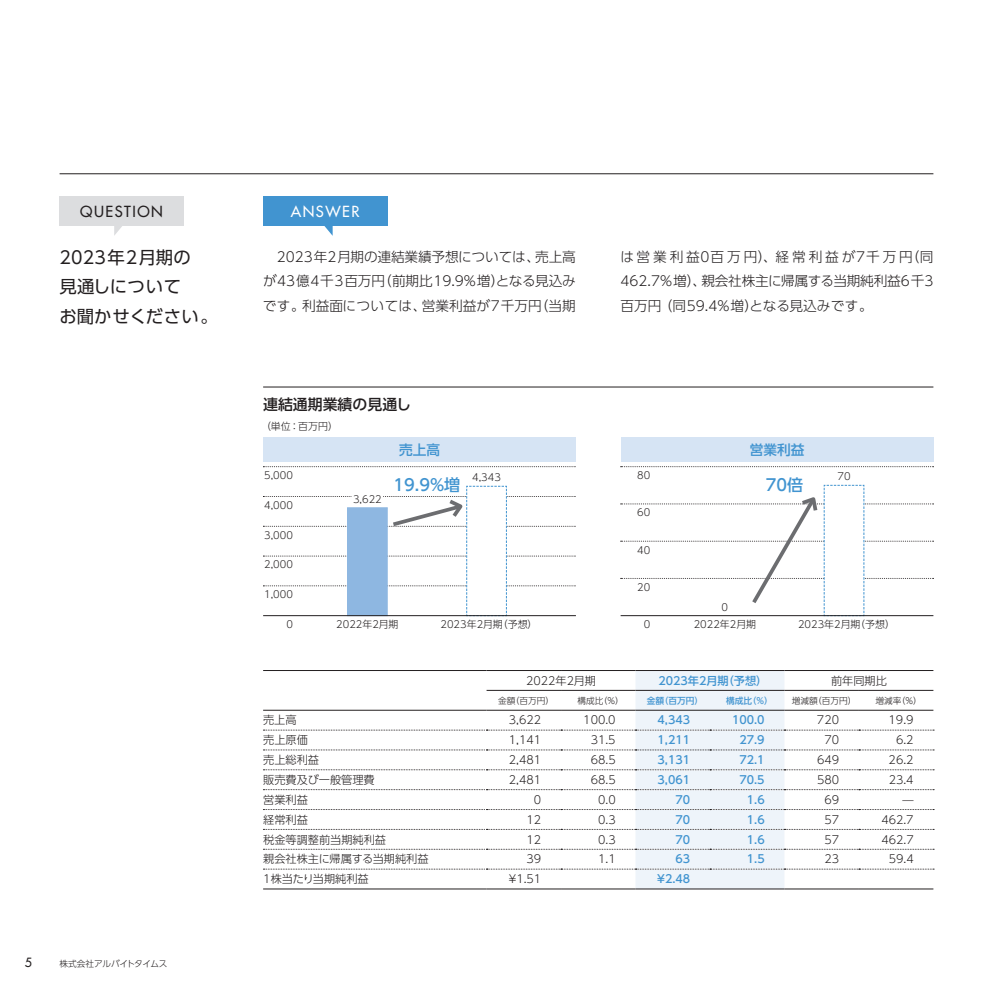
<style>
.page{position:relative;width:993px;height:993px;background:#fff}
.page>*{position:absolute;margin:0;border:0;box-sizing:border-box;transform-origin:0 0}
.t1{font:17.32px/29.8px "UD Shin Go Pr 6 N";letter-spacing:.01em;color:#231f20}
.t2{font:500 16.1px "UD Shin Go Pr 6 N";color:#4194d0}
.t3{font:500 14.88px "UD Shin Go Pr 6 N";color:#231f20}
.t4{font:14.88px "Futura";letter-spacing:.1em;color:#231f20}
.t5{font:14.88px "Futura";letter-spacing:.1em;color:#fff}
.t6{font:300 13.65px/24.8px "UD Shin Go Pr 6 N";color:#231f20;text-align:justify}
.t7{font:500 13.65px "UD Shin Go Pr 6 N";color:#4194d0}
.t8{font:12.42px "Futura";color:#231f20}
.t9{font:300 11.2px "UD Shin Go Pr 6 N";color:#231f20}
.t10{font:500 11.2px "UD Shin Go Pr 6 N";color:#4194d0}
.t11{font:300 9.97px "UD Shin Go Pr 6 N";color:#231f20}
.t12{font:300 8.75px "UD Shin Go Pr 6 N";color:#231f20}
.t13{font:500 8.75px "UD Shin Go Pr 6 N";color:#4194d0}
.t14{font:300 8.75px "UD Shin Go Pr 6 N";letter-spacing:-.03em;color:#231f20}
</style>
<div class="page">
<div style="left:60px;top:196px;width:124px;height:30px;background:#dcdddf"></div>
<svg style="left:114px;top:226px;width:8px;height:10px"></svg>
<div style="left:263px;top:196px;width:124px;height:30px;background:#4194d0"></div>
<svg style="left:324px;top:226px;width:8px;height:9px"></svg>
<hr style="left:60px;top:173px;width:873px;height:1px;background:#231f20">
<hr style="left:263px;top:386px;width:670px;height:1px;background:#231f20">
<div style="left:263px;top:437px;width:312px;height:24px;background:#d6e4f4"></div>
<div style="left:620px;top:437px;width:313px;height:24px;background:#d6e4f4"></div>
<svg style="left:263px;top:466px;width:313px;height:150px"></svg>
<svg style="left:620px;top:466px;width:314px;height:150px"></svg>
<hr style="left:263px;top:888px;width:223px;height:1px;background:#231f20">
<hr style="left:486px;top:888px;width:75px;height:1px;background:#231f20">
<hr style="left:561px;top:888px;width:74px;height:1px;background:#231f20">
<hr style="left:635px;top:888px;width:74px;height:1px;background:#231f20">
<hr style="left:709px;top:888px;width:75px;height:1px;background:#231f20">
<hr style="left:784px;top:888px;width:74px;height:1px;background:#231f20">
<hr style="left:858px;top:888px;width:75px;height:1px;background:#231f20">
<svg style="left:263px;top:670px;width:670px;height:218px"></svg>
<h3 class="t4" style="left:80px;top:201px;width:84px">QUESTION</h3>
<h3 class="t5" style="left:291px;top:201px;width:70px">ANSWER</h3>
<h1 class="t1" style="left:59px;top:241px;width:160px">2023年2月期の<br>見通しについて<br>お聞かせください。</h1>
<p class="t8" style="left:25px;top:953px;width:9px">5</p>
<p class="t14" style="left:60px;top:956px;width:109px">株式会社アルバイトタイムス</p>
<p class="t6" style="left:263px;top:243px;width:314px">　2023年2月期の連結業績予想については、売上高が43億4千3百万円（前期比19.9%増）となる見込みです。利益面については、営業利益が7千万円（当期</p>
<p class="t6" style="left:620px;top:243px;width:314px">は営業利益0百万円）、経常利益が7千万円（同462.7%増）、親会社株主に帰属する当期純利益6千3百万円 （同59.4%増）となる見込みです。</p>
<h3 class="t3" style="left:263px;top:392px;width:149px">連結通期業績の見通し</h3>
<p class="t11" style="left:261px;top:418px;width:78px">（単位：百万円）</p>
<p class="t7" style="left:399px;top:438px;width:42px">売上高</p>
<p class="t7" style="left:749px;top:438px;width:56px">営業利益</p>
<p class="t11" style="left:264px;top:467px;width:30px">5,000</p>
<p class="t11" style="left:264px;top:497px;width:30px">4,000</p>
<p class="t11" style="left:264px;top:526px;width:30px">3,000</p>
<p class="t11" style="left:264px;top:556px;width:30px">2,000</p>
<p class="t11" style="left:264px;top:586px;width:30px">1,000</p>
<p class="t11" style="left:353px;top:490px;width:30px">3,622</p>
<p class="t11" style="left:637px;top:467px;width:15px">80</p>
<p class="t11" style="left:472px;top:469px;width:30px">4,343</p>
<h2 class="t2" style="left:393px;top:471px;width:68px">19.9%増</h2>
<h2 class="t2" style="left:765px;top:471px;width:39px">70倍</h2>
<p class="t11" style="left:637px;top:504px;width:15px">60</p>
<p class="t11" style="left:637px;top:541px;width:15px">40</p>
<p class="t11" style="left:637px;top:578px;width:15px">20</p>
<p class="t11" style="left:721px;top:598px;width:8px">0</p>
<p class="t11" style="left:837px;top:468px;width:15px">70</p>
<p class="t11" style="left:286px;top:616px;width:8px">0</p>
<p class="t11" style="left:336px;top:616px;width:64px">2022年2月期</p>
<p class="t11" style="left:440px;top:616px;width:98px">2023年2月期（予想）</p>
<p class="t11" style="left:643px;top:616px;width:8px">0</p>
<p class="t11" style="left:693px;top:616px;width:64px">2022年2月期</p>
<p class="t11" style="left:797px;top:616px;width:98px">2023年2月期（予想）</p>
<p class="t9" style="left:526px;top:671px;width:71px">2022年2月期</p>
<p class="t10" style="left:658px;top:671px;width:110px">2023年2月期（予想）</p>
<p class="t9" style="left:830px;top:671px;width:57px">前年同期比</p>
<p class="t12" style="left:498px;top:693px;width:58px">金額（百万円）</p>
<p class="t12" style="left:577px;top:693px;width:48px">構成比（%）</p>
<p class="t13" style="left:646px;top:693px;width:58px">金額（百万円）</p>
<p class="t13" style="left:726px;top:693px;width:48px">構成比（%）</p>
<p class="t12" style="left:791px;top:693px;width:66px">増減額（百万円）</p>
<p class="t12" style="left:875px;top:693px;width:48px">増減率（%）</p>
<p class="t9" style="left:263px;top:710px;width:35px">売上高</p>
<p class="t9" style="left:508px;top:710px;width:34px">3,622</p>
<p class="t9" style="left:583px;top:710px;width:34px">100.0</p>
<p class="t10" style="left:657px;top:710px;width:34px">4,343</p>
<p class="t10" style="left:731px;top:710px;width:34px">100.0</p>
<p class="t9" style="left:816px;top:710px;width:24px">720</p>
<p class="t9" style="left:888px;top:710px;width:26px">19.9</p>
<p class="t9" style="left:263px;top:730px;width:46px">売上原価</p>
<p class="t9" style="left:508px;top:730px;width:34px">1,141</p>
<p class="t9" style="left:590px;top:730px;width:26px">31.5</p>
<p class="t10" style="left:657px;top:730px;width:34px">1,211</p>
<p class="t10" style="left:739px;top:730px;width:27px">27.9</p>
<p class="t9" style="left:824px;top:730px;width:16px">70</p>
<p class="t9" style="left:895px;top:730px;width:19px">6.2</p>
<p class="t9" style="left:263px;top:750px;width:57px">売上総利益</p>
<p class="t9" style="left:508px;top:750px;width:34px">2,481</p>
<p class="t9" style="left:590px;top:750px;width:26px">68.5</p>
<p class="t10" style="left:657px;top:750px;width:34px">3,131</p>
<p class="t10" style="left:739px;top:750px;width:27px">72.1</p>
<p class="t9" style="left:816px;top:750px;width:24px">649</p>
<p class="t9" style="left:888px;top:750px;width:26px">26.2</p>
<p class="t9" style="left:263px;top:770px;width:113px">販売費及び一般管理費</p>
<p class="t9" style="left:508px;top:770px;width:34px">2,481</p>
<p class="t9" style="left:590px;top:770px;width:26px">68.5</p>
<p class="t10" style="left:657px;top:770px;width:34px">3,061</p>
<p class="t10" style="left:739px;top:770px;width:27px">70.5</p>
<p class="t9" style="left:816px;top:770px;width:24px">580</p>
<p class="t9" style="left:888px;top:770px;width:26px">23.4</p>
<p class="t9" style="left:263px;top:790px;width:46px">営業利益</p>
<p class="t9" style="left:533px;top:790px;width:9px">0</p>
<p class="t9" style="left:598px;top:790px;width:19px">0.0</p>
<p class="t10" style="left:675px;top:790px;width:16px">70</p>
<p class="t10" style="left:746px;top:790px;width:19px">1.6</p>
<p class="t9" style="left:824px;top:790px;width:16px">69</p>
<p class="t9" style="left:902px;top:790px;width:13px">—</p>
<p class="t9" style="left:263px;top:810px;width:46px">経常利益</p>
<p class="t9" style="left:526px;top:810px;width:16px">12</p>
<p class="t9" style="left:598px;top:810px;width:19px">0.3</p>
<p class="t10" style="left:675px;top:810px;width:16px">70</p>
<p class="t10" style="left:746px;top:810px;width:19px">1.6</p>
<p class="t9" style="left:824px;top:810px;width:16px">57</p>
<p class="t9" style="left:881px;top:810px;width:34px">462.7</p>
<p class="t9" style="left:263px;top:830px;width:124px">税金等調整前当期純利益</p>
<p class="t9" style="left:526px;top:830px;width:16px">12</p>
<p class="t9" style="left:598px;top:830px;width:19px">0.3</p>
<p class="t10" style="left:675px;top:830px;width:16px">70</p>
<p class="t10" style="left:746px;top:830px;width:19px">1.6</p>
<p class="t9" style="left:824px;top:830px;width:16px">57</p>
<p class="t9" style="left:881px;top:830px;width:34px">462.7</p>
<p class="t9" style="left:263px;top:849px;width:167px">親会社株主に帰属する当期純利益</p>
<p class="t9" style="left:526px;top:849px;width:16px">39</p>
<p class="t9" style="left:598px;top:849px;width:19px">1.1</p>
<p class="t10" style="left:675px;top:849px;width:16px">63</p>
<p class="t10" style="left:746px;top:849px;width:19px">1.5</p>
<p class="t9" style="left:824px;top:849px;width:16px">23</p>
<p class="t9" style="left:888px;top:849px;width:26px">59.4</p>
<p class="t9" style="left:263px;top:869px;width:107px">1株当たり当期純利益</p>
<p class="t9" style="left:508px;top:869px;width:34px">¥1.51</p>
<p class="t10" style="left:657px;top:869px;width:34px">¥2.48</p>
</div>
